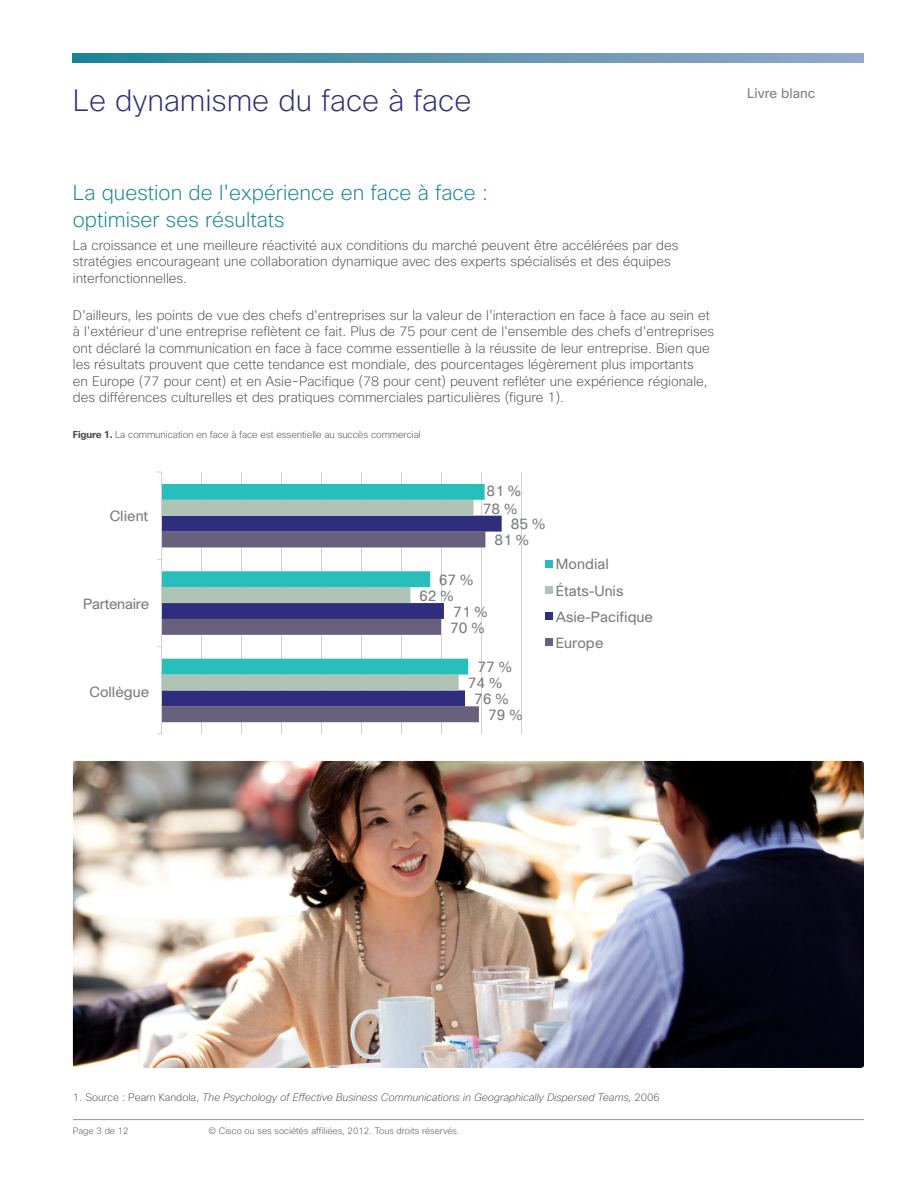
<style>
.page{position:relative;width:918px;height:1188px;background:#fff}
.page>*{position:absolute;margin:0;border:0;box-sizing:border-box;transform-origin:0 0}
.t1{font:200 30px "Cisco Sans";color:#2d2b78}
.Subhead_1{font:200 21px/27px "Cisco Sans";color:#108396}
.t2{font:14.4px/26.1px "Cisco";color:#7c7e81}
.t3{font:14.4px "Cisco";letter-spacing:-.02em;color:#7c7e81}
.Body_1{font:200 13.5px/16.5px "Cisco Sans";color:#4b4c4d}
.t4{font:13.5px "Cisco Sans";color:#808285}
.Copyright{font:italic 200 10.5px "Cisco Sans";color:#4b4c4d}
.figure_tables{font:200 9.75px "Cisco Sans";letter-spacing:-.01em;color:#4b4c4d}
.t5{font:200 9px "Cisco Sans";letter-spacing:.005em;color:#4b4c4d}
.s1{font-weight:700}
.s2{font-style:normal}
</style>
<div class="page">
<svg style="left:73px;top:54px;width:791px;height:8px"></svg>
<hr style="left:73px;top:1119px;width:791px;height:1px;background:#939598">
<hr style="left:201px;top:472px;width:1px;height:262px;background:#d1d2d4">
<hr style="left:241px;top:472px;width:1px;height:262px;background:#d1d2d4">
<hr style="left:281px;top:472px;width:1px;height:262px;background:#d1d2d4">
<hr style="left:321px;top:472px;width:1px;height:262px;background:#d1d2d4">
<hr style="left:361px;top:472px;width:1px;height:262px;background:#d1d2d4">
<hr style="left:401px;top:472px;width:1px;height:262px;background:#d1d2d4">
<hr style="left:441px;top:472px;width:1px;height:262px;background:#d1d2d4">
<hr style="left:481px;top:472px;width:1px;height:262px;background:#d1d2d4">
<hr style="left:521px;top:472px;width:1px;height:262px;background:#d1d2d4">
<div style="left:162px;top:706px;width:317px;height:16px;background:#68607c"></div>
<svg style="left:162px;top:516px;width:340px;height:190px;fill:#2e2d7e"></svg>
<div style="left:162px;top:675px;width:312px;height:15px;background:#b0c4b5"></div>
<svg style="left:162px;top:484px;width:323px;height:191px"></svg>
<hr style="left:161px;top:472px;width:1px;height:262px;background:#d1d2d4">
<div style="left:545px;top:560px;width:8px;height:8px;background:#28bebb"></div>
<div style="left:545px;top:586px;width:8px;height:8px;background:#b0c4b5"></div>
<div style="left:545px;top:612px;width:8px;height:8px;background:#2e2d7e"></div>
<div style="left:545px;top:638px;width:8px;height:8px;background:#68607c"></div>
<img style="left:73px;top:761px;width:791px;height:307px">
<h1 class="t1" style="left:73px;top:81px;width:400px">Le dynamisme du face à face</h1>
<p class="Subhead_1" style="left:73px;top:179px;width:417px">La question de l'expérience en face à face : optimiser ses résultats</p>
<p class="Body_1" style="left:73px;top:237px;width:607px">La croissance et une meilleure réactivité aux conditions du marché peuvent être accélérées par des stratégies encourageant une collaboration dynamique avec des experts spécialisés et des équipes interfonctionnelles.</p>
<p class="Body_1" style="left:73px;top:307px;width:643px">D'ailleurs, les points de vue des chefs d'entreprises sur la valeur de l'interaction en face à face au sein et à l'extérieur d'une entreprise reflètent ce fait. Plus de 75 pour cent de l'ensemble des chefs d'entreprises ont déclaré la communication en face à face comme essentielle à la réussite de leur entreprise. Bien que les résultats prouvent que cette tendance est mondiale, des pourcentages légèrement plus importants<br>en Europe (77 pour cent) et en Asie-Pacifique (78 pour cent) peuvent refléter une expérience régionale, des différences culturelles et des pratiques commerciales particulières (figure 1).</p>
<p class="figure_tables" style="left:73px;top:428px;width:350px"><span class="s1">Figure 1.</span> La communication en face à face est essentielle au succès commercial</p>
<p class="t2" style="left:110px;top:503px;width:40px">Client</p>
<p class="t3" style="left:83px;top:595px;width:68px">Partenaire</p>
<p class="t2" style="left:89px;top:678px;width:61px">Collègue</p>
<p class="t2" style="left:487px;top:478px;width:36px">81 %</p>
<p class="t2" style="left:483px;top:495px;width:36px">78 %</p>
<p class="t2" style="left:511px;top:511px;width:36px">85 %</p>
<p class="t2" style="left:495px;top:527px;width:36px">81 %</p>
<p class="t2" style="left:439px;top:567px;width:36px">67 %</p>
<p class="t2" style="left:419px;top:583px;width:36px">62 %</p>
<p class="t2" style="left:453px;top:599px;width:36px">71 %</p>
<p class="t2" style="left:450px;top:614px;width:36px">70 %</p>
<p class="t2" style="left:477px;top:654px;width:36px">77 %</p>
<p class="t2" style="left:468px;top:670px;width:36px">74 %</p>
<p class="t2" style="left:474px;top:686px;width:36px">76 %</p>
<p class="t2" style="left:488px;top:702px;width:36px">79 %</p>
<p class="t2" style="left:556px;top:551px;width:99px">Mondial<br>États-Unis<br>Asie-Pacifique<br>Europe</p>
<p class="t4" style="left:747px;top:84px;width:70px">Livre blanc</p>
<p class="Copyright" style="left:73px;top:1091px;width:588px"><span class="s2">1. Source : Pearn Kandola,</span> The Psychology of Effective Business Communications in Geographically Dispersed Teams, <span class="s2">2006</span></p>
<p class="t5" style="left:73px;top:1125px;width:57px">Page 3 de 12</p>
<p class="t5" style="left:208px;top:1125px;width:253px">© Cisco ou ses sociétés affiliées, 2012. Tous droits réservés.</p>
</div>
